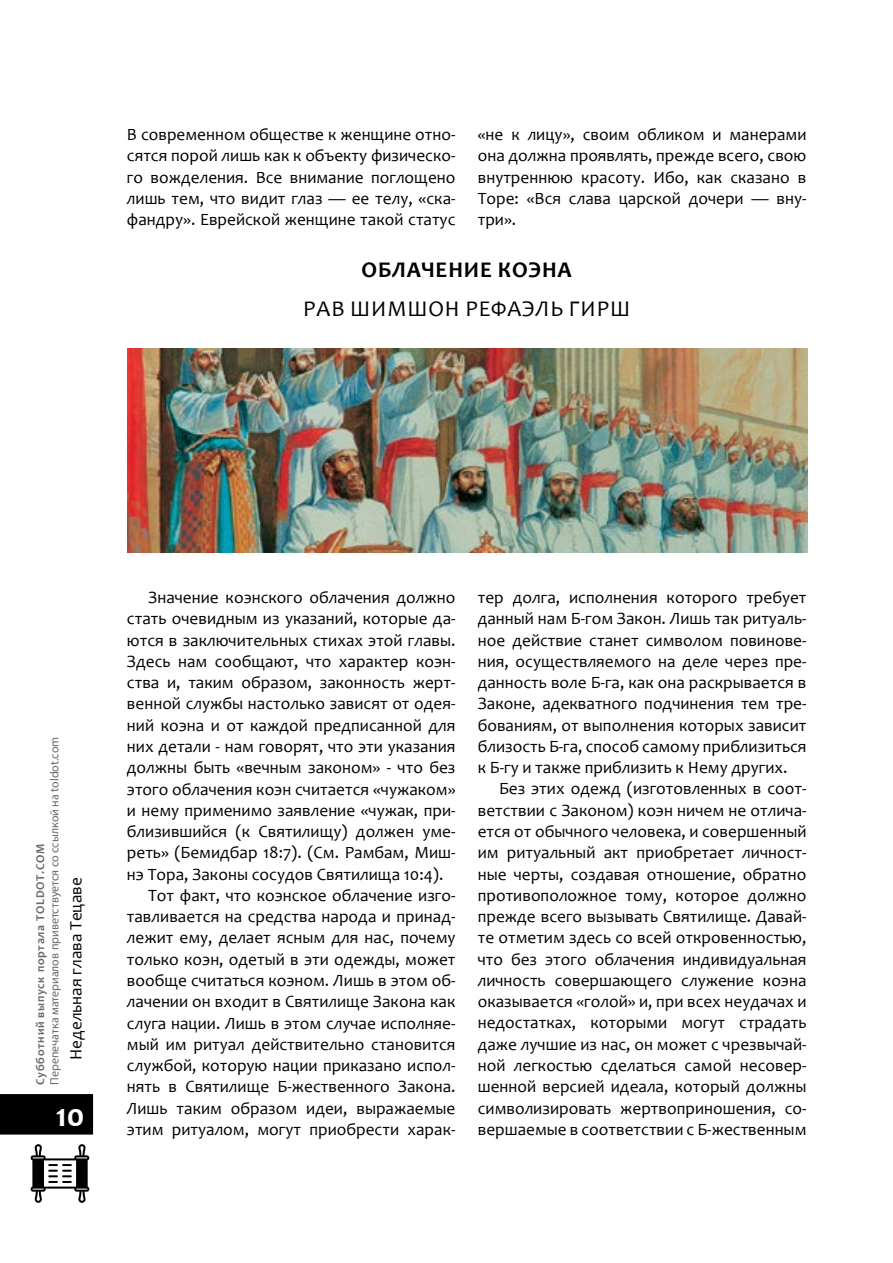
<style>
.page{position:relative;width:893px;height:1263px;background:#fff}
.page>*{position:absolute;margin:0;border:0;box-sizing:border-box;transform-origin:0 0}
.t1{font:700 33px "Candara";color:#fff}
.t2{font:22.5px "Candara";letter-spacing:.04em;color:#000}
.t3{font:700 22.5px "Candara";letter-spacing:.04em;color:#000}
.t4{font:17.25px/21.3px "Candara";color:#000;text-align:justify}
.t5{font:12px "Myriad Pro";color:#6c6a67}
.t6{font:700 12px "Candara";letter-spacing:.06em;color:#6c6a67}
</style>
<div class="page">
<div style="left:0;top:1094px;width:93px;height:40px;background:#000"></div>
<svg style="left:31px;top:1144px;width:58px;height:59px"></svg>
<img style="left:128px;top:349px;width:680px;height:204px">
<p class="t4" style="left:127px;top:124px;width:330px">В современном обществе к женщине отно&shy;сятся порой лишь как к объекту физическо&shy;го вожделения. Все внимание поглощено лишь тем, что видит глаз — ее телу, «ска&shy;фандру». Еврейской женщине такой статус</p>
<p class="t4" style="left:478px;top:124px;width:330px">«не к лицу», своим обликом и манерами она должна проявлять, прежде всего, свою внутреннюю красоту. Ибо, как сказано в Торе: «Вся слава царской дочери — вну&shy;три».</p>
<h2 class="t3" style="left:362px;top:256px;width:212px">ОБЛАЧЕНИЕ КОЭНА</h2>
<h2 class="t2" style="left:303px;top:295px;width:328px">РАВ ШИМШОН РЕФАЭЛЬ ГИРШ</h2>
<p class="t5" style="left:47px;top:1085px;width:350px;rotate:-90deg">Перепечатка материалов приветствуется со ссылкой на toldot.com</p>
<h1 class="t1" style="left:56px;top:1095px;width:30px">10</h1>
<p class="t6" style="left:33px;top:1085px;width:243px;rotate:-90deg">Субботний выпуск портала TOLDOT.COM</p>
<p class="t4" style="left:65px;top:1060px;width:184px;rotate:-90deg">Недельная глава Тецаве</p>
<p class="t4" style="left:148px;top:587px;width:309px">Значение коэнского облачения должно</p>
<p class="t4" style="left:127px;top:608px;width:330px">стать очевидным из указаний, которые да-</p>
<p class="t4" style="left:127px;top:629px;width:330px">ются в заключительных стихах этой главы.</p>
<p class="t4" style="left:127px;top:650px;width:330px">Здесь нам сообщают, что характер коэн-</p>
<p class="t4" style="left:127px;top:672px;width:330px">ства и, таким образом, законность жерт-</p>
<p class="t4" style="left:127px;top:693px;width:330px">венной службы настолько зависят от одея-</p>
<p class="t4" style="left:127px;top:714px;width:330px">ний коэна и от каждой предписанной для</p>
<p class="t4" style="left:127px;top:735px;width:330px">них детали - нам говорят, что эти указания</p>
<p class="t4" style="left:127px;top:757px;width:330px">должны быть «вечным законом» - что без</p>
<p class="t4" style="left:127px;top:778px;width:330px">этого облачения коэн считается «чужаком»</p>
<p class="t4" style="left:127px;top:799px;width:330px">и нему применимо заявление «чужак, при-</p>
<p class="t4" style="left:127px;top:821px;width:330px">близившийся (к Святилищу) должен уме-</p>
<p class="t4" style="left:127px;top:842px;width:330px">реть» (Бемидбар 18:7). (См. Рамбам, Миш-</p>
<p class="t4" style="left:127px;top:863px;width:318px">нэ Тора, Законы сосудов Святилища 10:4).</p>
<p class="t4" style="left:148px;top:884px;width:309px">Тот факт, что коэнское облачение изго-</p>
<p class="t4" style="left:127px;top:906px;width:330px">тавливается на средства народа и принад-</p>
<p class="t4" style="left:127px;top:927px;width:330px">лежит ему, делает ясным для нас, почему</p>
<p class="t4" style="left:127px;top:948px;width:330px">только коэн, одетый в эти одежды, может</p>
<p class="t4" style="left:127px;top:969px;width:330px">вообще считаться коэном. Лишь в этом об-</p>
<p class="t4" style="left:127px;top:991px;width:330px">лачении он входит в Святилище Закона как</p>
<p class="t4" style="left:127px;top:1012px;width:330px">слуга нации. Лишь в этом случае исполняе-</p>
<p class="t4" style="left:127px;top:1033px;width:330px">мый им ритуал действительно становится</p>
<p class="t4" style="left:127px;top:1055px;width:330px">службой, которую нации приказано испол-</p>
<p class="t4" style="left:127px;top:1076px;width:330px">нять в Святилище Б-жественного Закона.</p>
<p class="t4" style="left:127px;top:1097px;width:330px">Лишь таким образом идеи, выражаемые</p>
<p class="t4" style="left:127px;top:1118px;width:330px">этим ритуалом, могут приобрести харак-</p>
<p class="t4" style="left:478px;top:586px;width:330px">тер долга, исполнения которого требует данный нам Б-гом Закон. Лишь так ритуаль&shy;ное действие станет символом повинове&shy;ния, осуществляемого на деле через пре&shy;данность воле Б-га, как она раскрывается в Законе, адекватного подчинения тем тре&shy;бованиям, от выполнения которых зависит близость Б-га, способ самому приблизиться к Б-гу и также приблизить к Нему других.</p>
<p class="t4" style="left:478px;top:778px;width:330px;text-indent:21px">Без этих одежд (изготовленных в соот&shy;ветствии с Законом) коэн ничем не отлича&shy;ется от обычного человека, и совершенный им ритуальный акт приобретает личност&shy;ные черты, создавая отношение, обратно противоположное тому, которое должно прежде всего вызывать Святилище. Давай&shy;те отметим здесь со всей откровенностью, что без этого облачения индивидуальная личность совершающего служение коэна оказывается «голой» и, при всех неудачах и недостатках, которыми могут страдать даже лучшие из нас, он может с чрезвычай&shy;ной легкостью сделаться самой несовер&shy;шенной версией идеала, который должны символизировать жертвоприношения, со&shy;вершаемые в соответствии с Б-жественным</p>
</div>
